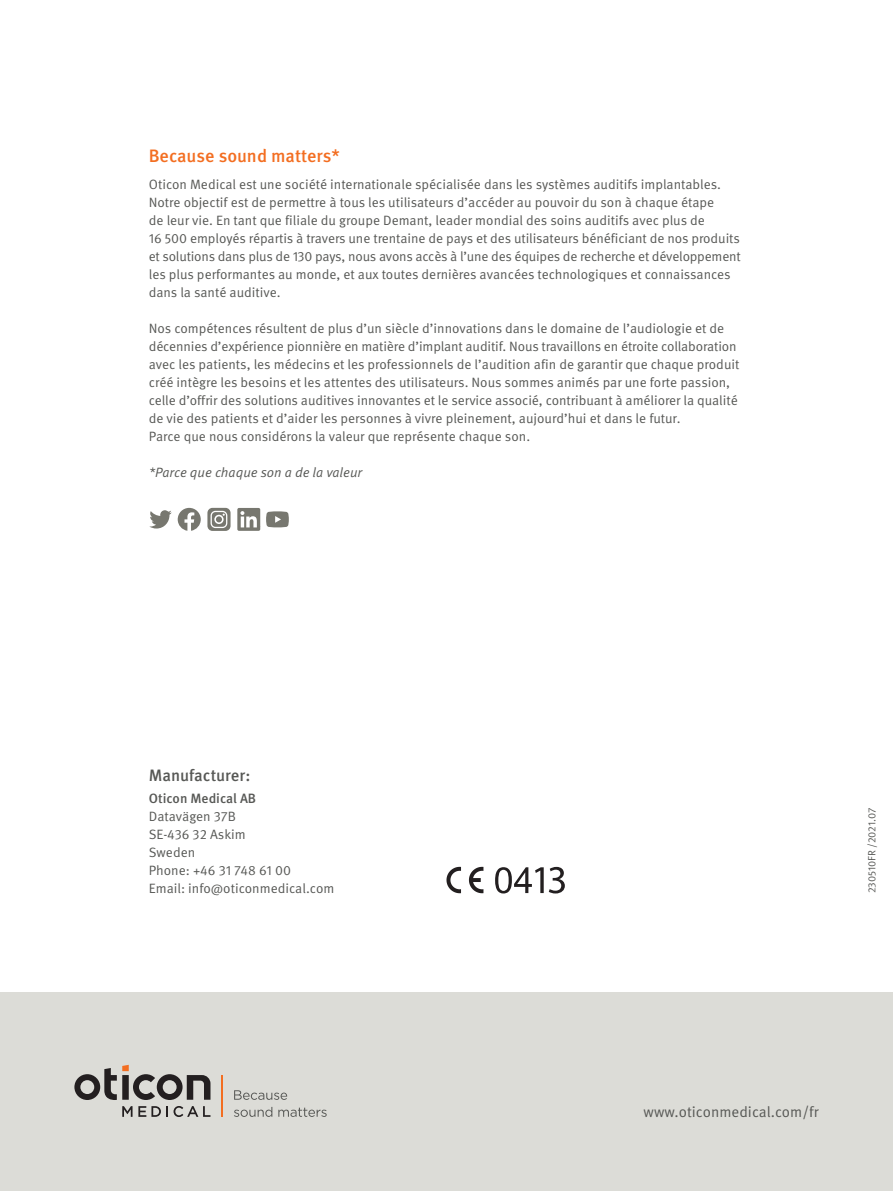
<style>
.page{position:relative;width:893px;height:1191px;background:#fff}
.page>*{position:absolute;margin:0;border:0;box-sizing:border-box;transform-origin:0 0}
.t1{font:500 18px "Meta Pro OM";color:#f36e21}
.t2{font:500 16.5px "Meta Pro OM";color:#575855}
.t3{font:15px "Meta Pro OM";color:#575855}
.t4{font:13.5px/18px "Meta Pro OM";letter-spacing:-.005em;color:#575855}
.t5{font:italic 13.5px "Meta Pro OM";color:#575855}
.t6{font:500 13.5px "Meta Pro OM";color:#575855}
.t7{font:10.5px "Meta Pro OM";letter-spacing:-.005em;color:#575855}
</style>
<div class="page">
<div style="left:0;top:992px;width:893px;height:199px;background:#dcdcd7"></div>
<svg style="left:234px;top:1107px;width:38px;height:10px"></svg>
<svg style="left:278px;top:1107px;width:49px;height:10px"></svg>
<svg style="left:234px;top:1090px;width:53px;height:9px"></svg>
<hr style="left:222px;top:1075px;width:1px;height:41px;background:#f36e21">
<svg style="left:122px;top:1106px;width:46px;height:10px"></svg>
<svg style="left:174px;top:1106px;width:36px;height:11px"></svg>
<svg style="left:74px;top:1064px;width:136px;height:36px"></svg>
<svg style="left:149px;top:510px;width:23px;height:18px"></svg>
<svg style="left:178px;top:508px;width:23px;height:23px"></svg>
<svg style="left:207px;top:508px;width:24px;height:23px"></svg>
<svg style="left:211px;top:511px;width:16px;height:17px"></svg>
<div style="left:237px;top:508px;width:23px;height:23px;background:#77776f;border-radius:2px"></div>
<svg style="left:240px;top:511px;width:17px;height:16px"></svg>
<svg style="left:266px;top:511px;width:23px;height:16px"></svg>
<svg style="left:446px;top:867px;width:37px;height:26px"></svg>
<svg style="left:495px;top:867px;width:70px;height:26px"></svg>
<h1 class="t1" style="left:149px;top:145px;width:193px">Because sound matters*</h1>
<p class="t4" style="left:149px;top:175px;width:593px">Oticon Medical est une société internationale spécialisée dans les systèmes auditifs implantables.<br>Notre objectif est de permettre à tous les utilisateurs d’accéder au pouvoir du son à chaque étape<br>de leur vie. En tant que filiale du groupe Demant, leader mondial des soins auditifs avec plus de<br>16 500 employés répartis à travers une trentaine de pays et des utilisateurs bénéficiant de nos produits et solutions dans plus de 130 pays, nous avons accès à l’une des équipes de recherche et développement les plus performantes au monde, et aux toutes dernières avancées technologiques et connaissances dans la santé auditive.</p>
<p class="t4" style="left:149px;top:319px;width:592px">Nos compétences résultent de plus d’un siècle d’innovations dans le domaine de l’audiologie et de décennies d’expérience pionnière en matière d’implant auditif. Nous travaillons en étroite collaboration avec les patients, les médecins et les professionnels de l’audition afin de garantir que chaque produit créé intègre les besoins et les attentes des utilisateurs. Nous sommes animés par une forte passion, celle d’offrir des solutions auditives innovantes et le service associé, contribuant à améliorer la qualité de vie des patients et d’aider les personnes à vivre pleinement, aujourd’hui et dans le futur.<br>Parce que nous considérons la valeur que représente chaque son.</p>
<p class="t5" style="left:149px;top:464px;width:215px">*Parce que chaque son a de la valeur</p>
<p class="t2" style="left:149px;top:765px;width:103px">Manufacturer:</p>
<p class="t6" style="left:149px;top:790px;width:109px">Oticon Medical AB</p>
<p class="t4" style="left:149px;top:807px;width:187px">Datavägen 37B<br>SE-436 32 Askim<br>Sweden<br>Phone: +46 31 748 61 00<br>Email: info@oticonmedical.com</p>
<p class="t7" style="left:865px;top:893px;width:87px;rotate:-90deg">230510FR /2021.07</p>
<p class="t3" style="left:644px;top:1103px;width:176px">www.oticonmedical.com/fr</p>
</div>
